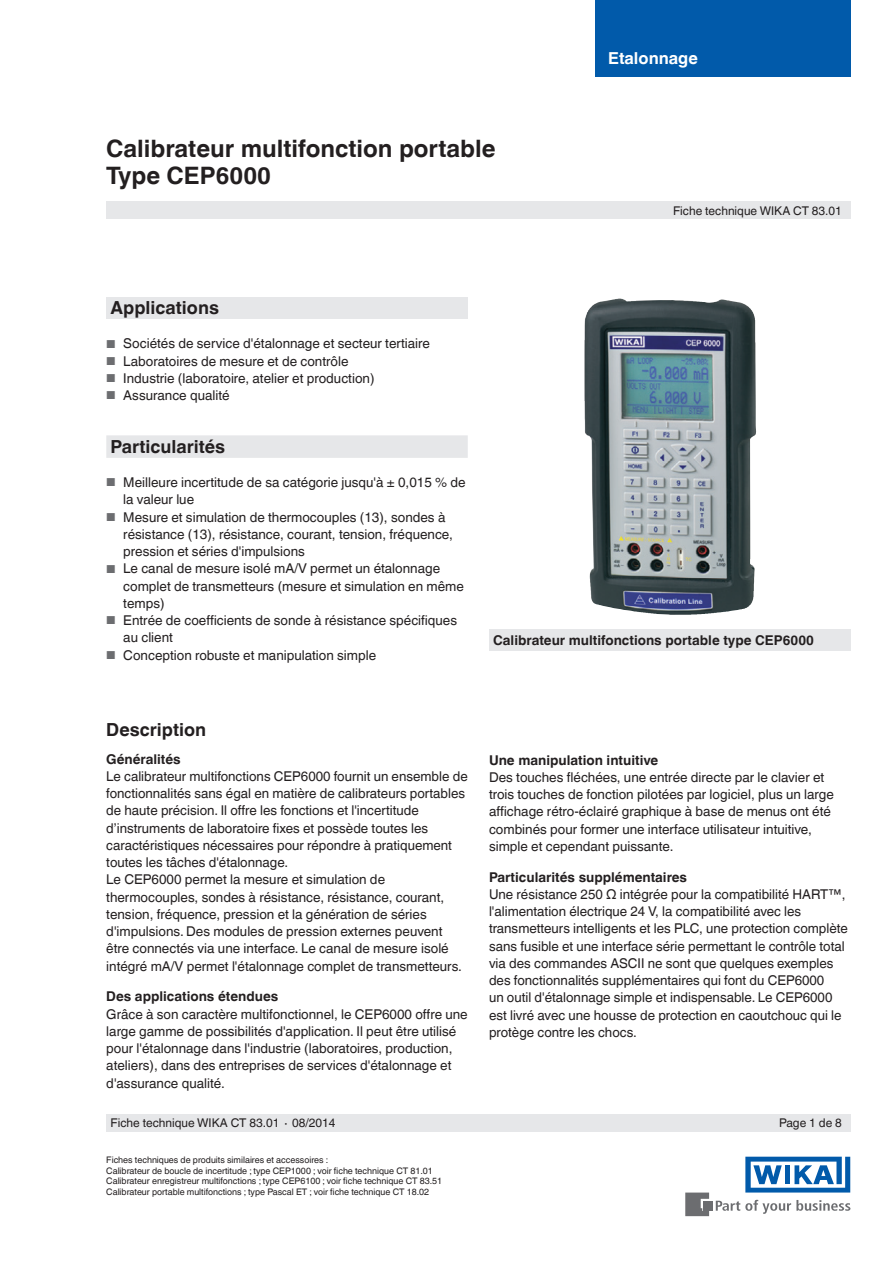
<style>
.page{position:relative;width:893px;height:1263px;background:#fff}
.page>*{position:absolute;margin:0;border:0;box-sizing:border-box;transform-origin:0 0}
.t1{font:700 24px/27px "Helvetica World";color:#231f20}
.t2{font:700 18px "Helvetica World";color:#231f20}
.t3{font:700 16.5px "Helvetica World";color:#fff}
.t4{font:13.5px/17.2px "Helvetica World";color:#231f20}
.t5{font:700 13.5px "Helvetica World";color:#231f20}
.t6{font:12px "Helvetica World";color:#231f20}
.t7{font:9px/10.5px "Helvetica World";color:#231f20}
.s1{font-size:11.55px;color:#6c6d70}
</style>
<div class="page">
<div style="left:106px;top:298px;width:362px;height:21px;background:#e6e7e9"></div>
<svg style="left:716px;top:1200px;width:134px;height:14px"></svg>
<div style="left:703px;top:1201px;width:9px;height:9px;background:#6c6d70"></div>
<svg style="left:685px;top:1192px;width:24px;height:24px"></svg>
<svg style="left:745px;top:1157px;width:105px;height:35px"></svg>
<div style="left:106px;top:202px;width:744px;height:17px;background:#e6e7e9"></div>
<div style="left:106px;top:1114px;width:744px;height:17px;background:#e6e7e9"></div>
<img style="left:584px;top:298px;width:173px;height:317px">
<div style="left:106px;top:435px;width:362px;height:23px;background:#e6e7e9"></div>
<div style="left:595px;top:0;width:255px;height:77px;background:#015aaa"></div>
<div style="left:489px;top:629px;width:361px;height:22px;background:#e6e7e9"></div>
<h1 class="t1" style="left:106px;top:135px;width:391px">Calibrateur multifonction portable<br>Type CEP6000</h1>
<p class="t3" style="left:608px;top:48px;width:91px">Etalonnage</p>
<p class="t6" style="left:673px;top:204px;width:170px">Fiche technique WIKA CT 83.01</p>
<h2 class="t2" style="left:111px;top:297px;width:110px">Applications</h2>
<p class="t4" style="left:106px;top:335px;width:325px"><span class="s1">■</span> Sociétés de service d'étalonnage et secteur tertiaire</p>
<p class="t4" style="left:106px;top:352px;width:244px"><span class="s1">■</span> Laboratoires de mesure et de contrôle</p>
<p class="t4" style="left:106px;top:369px;width:270px"><span class="s1">■</span> Industrie (laboratoire, atelier et production)</p>
<p class="t4" style="left:106px;top:387px;width:125px"><span class="s1">■</span> Assurance qualité</p>
<h2 class="t2" style="left:111px;top:436px;width:116px">Particularités</h2>
<p class="t4" style="left:123px;top:474px;width:344px;text-indent:-17px"><span class="s1">■</span> Meilleure incertitude de sa catégorie jusqu'à ± 0,015 % de la valeur lue</p>
<p class="t4" style="left:123px;top:508px;width:331px;text-indent:-17px"><span class="s1">■</span> Mesure et simulation de thermocouples (13), sondes à résistance (13), résistance, courant, tension, fréquence, pression et séries d'impulsions</p>
<p class="t4" style="left:123px;top:560px;width:342px;text-indent:-17px"><span class="s1">■</span> Le canal de mesure isolé mA/V permet un étalonnage complet de transmetteurs (mesure et simulation en même temps)</p>
<p class="t4" style="left:123px;top:612px;width:335px;text-indent:-17px"><span class="s1">■</span> Entrée de coefficients de sonde à résistance spécifiques au client</p>
<p class="t4" style="left:106px;top:646px;width:271px"><span class="s1">■</span> Conception robuste et manipulation simple</p>
<p class="t5" style="left:493px;top:632px;width:322px">Calibrateur multifonctions portable type CEP6000</p>
<h2 class="t2" style="left:106px;top:719px;width:101px">Description</h2>
<p class="t5" style="left:106px;top:751px;width:76px">Généralités</p>
<p class="t4" style="left:106px;top:767px;width:363px">Le calibrateur multifonctions CEP6000 fournit un ensemble de fonctionnalités sans égal en matière de calibrateurs portables de haute précision. Il offre les fonctions et l'incertitude d’instruments de laboratoire fixes et possède toutes les caractéristiques nécessaires pour répondre à pratiquement toutes les tâches d'étalonnage.<br>Le CEP6000 permet la mesure et simulation de thermocouples, sondes à résistance, résistance, courant, tension, fréquence, pression et la génération de séries d'impulsions. Des modules de pression externes peuvent être connectés via une interface. Le canal de mesure isolé intégré mA/V permet l'étalonnage complet de transmetteurs.</p>
<p class="t5" style="left:106px;top:989px;width:173px">Des applications étendues</p>
<p class="t4" style="left:106px;top:1005px;width:363px">Grâce à son caractère multifonctionnel, le CEP6000 offre une large gamme de possibilités d'application. Il peut être utilisé pour l'étalonnage dans l'industrie (laboratoires, production, ateliers), dans des entreprises de services d'étalonnage et d'assurance qualité.</p>
<p class="t5" style="left:489px;top:752px;width:171px">Une manipulation intuitive</p>
<p class="t4" style="left:489px;top:768px;width:346px">Des touches fléchées, une entrée directe par le clavier et trois touches de fonction pilotées par logiciel, plus un large affichage rétro-éclairé graphique à base de menus ont été combinés pour former une interface utilisateur intuitive, simple et cependant puissante.</p>
<p class="t5" style="left:489px;top:869px;width:200px">Particularités supplémentaires</p>
<p class="t4" style="left:489px;top:885px;width:360px">Une résistance 250 Ω intégrée pour la compatibilité HART™, l'alimentation électrique 24 V, la compatibilité avec les transmetteurs intelligents et les PLC, une protection complète sans fusible et une interface série permettant le contrôle total via des commandes ASCII ne sont que quelques exemples des fonctionnalités supplémentaires qui font du CEP6000<br>un outil d'étalonnage simple et indispensable. Le CEP6000 est livré avec une housse de protection en caoutchouc qui le protège contre les chocs.</p>
<p class="t6" style="left:111px;top:1116px;width:227px">Fiche technique WIKA CT 83.01 ∙ 08/2014</p>
<p class="t6" style="left:779px;top:1116px;width:64px">Page 1 de 8</p>
<p class="t7" style="left:106px;top:1155px;width:337px">Fiches techniques de produits similaires et accessoires :<br>Calibrateur de boucle de incertitude ; type CEP1000 ; voir fiche technique CT 81.01<br>Calibrateur enregistreur multifonctions ; type CEP6100 ; voir fiche technique CT 83.51<br>Calibrateur portable multifonctions ; type Pascal ET ; voir fiche technique CT 18.02</p>
</div>
